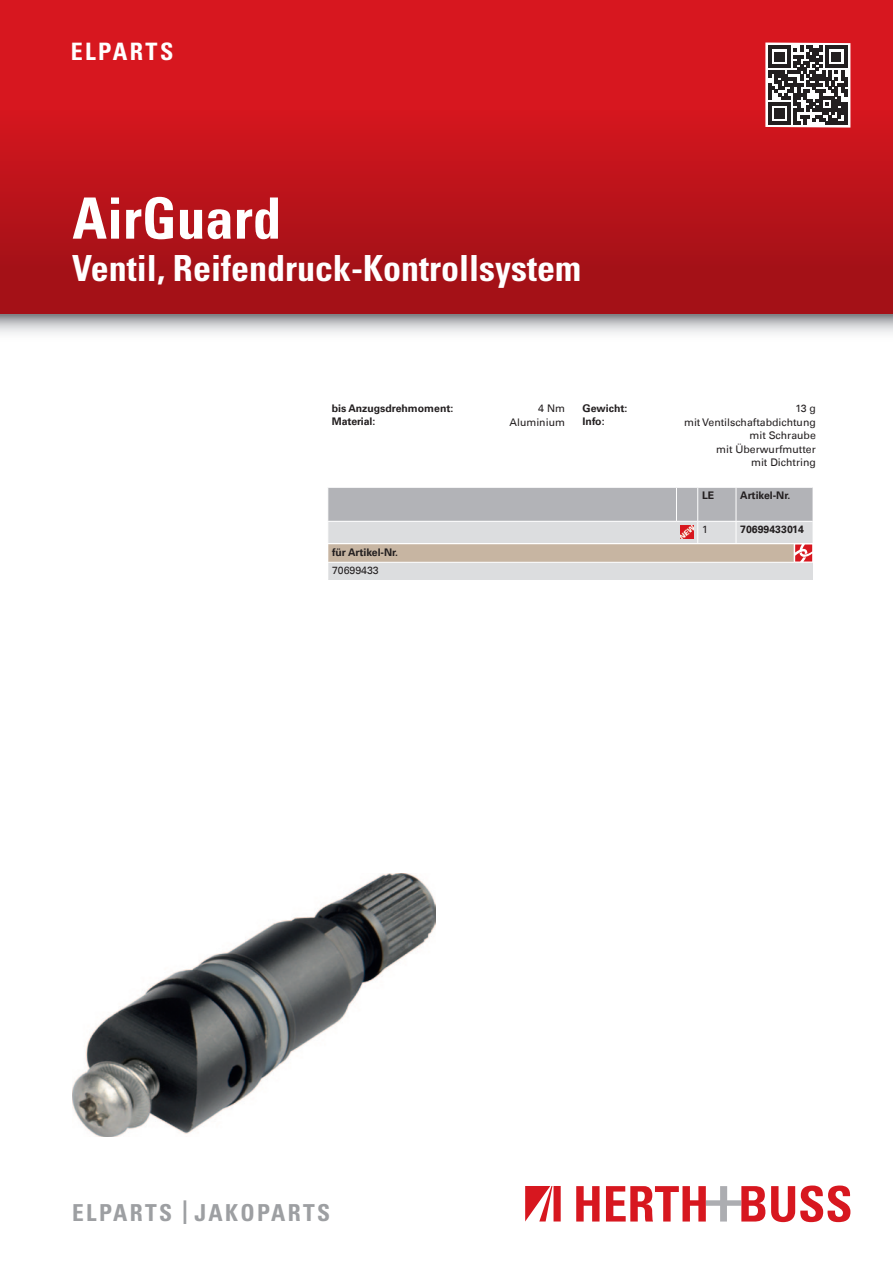
<style>
.page{position:relative;width:893px;height:1263px;background:#fff}
.page>*{position:absolute;margin:0;border:0;box-sizing:border-box;transform-origin:0 0}
.t1{font:700 condensed 57px "Univers";color:#fff}
.t2{font:700 condensed 36px "Univers";color:#fff}
.t3{font:700 condensed 24px "Univers";letter-spacing:.1em;color:#fff}
.t4{font:700 condensed 23.4px "Univers";letter-spacing:.1em;color:#9d9fa2}
.t5{font:10.5px/13.5px "Univers Com 55 Roman";color:#231f20;text-align:right}
.t6{font:700 10.5px "Univers Com 65";color:#231f20}
.s1{font-size:32.7px}
</style>
<div class="page">
<div style="left:0;top:0;width:893px;height:315px;background:linear-gradient(to bottom,#e41921,#a11017)"></div>
<svg style="left:0;top:315px;width:893px;height:19px"></svg>
<svg style="left:576px;top:1186px;width:23px;height:35px"></svg>
<svg style="left:606px;top:1186px;width:159px;height:35px"></svg>
<svg style="left:771px;top:1185px;width:79px;height:37px"></svg>
<svg style="left:525px;top:1186px;width:36px;height:35px"></svg>
<svg style="left:765px;top:43px;width:85px;height:85px"></svg>
<img style="left:72px;top:874px;width:364px;height:262px">
<svg style="left:328px;top:487px;width:485px;height:93px;background:#cbc6c5"></svg>
<h3 class="t3" style="left:71px;top:37px;width:104px">ELPARTS</h3>
<h1 class="t1" style="left:72px;top:183px;width:210px">AirGuard</h1>
<h2 class="t2" style="left:72px;top:246px;width:510px">Ventil, Reifendruck-Kontrollsystem</h2>
<p class="t6" style="left:332px;top:402px;width:123px">bis Anzugsdrehmoment:</p>
<p class="t5" style="left:538px;top:402px;width:28px">4 Nm</p>
<p class="t6" style="left:332px;top:415px;width:45px">Material:</p>
<p class="t5" style="left:510px;top:415px;width:57px">Aluminium</p>
<p class="t6" style="left:332px;top:546px;width:68px">für Artikel-Nr.</p>
<p class="t5" style="left:332px;top:564px;width:48px">70699433</p>
<p class="t6" style="left:583px;top:402px;width:46px">Gewicht:</p>
<p class="t5" style="left:795px;top:402px;width:22px">13 g</p>
<p class="t6" style="left:583px;top:415px;width:24px">Info:</p>
<p class="t5" style="left:684px;top:415px;width:133px">mit Ventilschaftabdichtung mit Schraube<br>mit Überwurfmutter<br>mit Dichtring</p>
<p class="t6" style="left:702px;top:489px;width:14px">LE</p>
<p class="t6" style="left:740px;top:489px;width:52px">Artikel-Nr.</p>
<p class="t5" style="left:702px;top:523px;width:7px">1</p>
<p class="t6" style="left:740px;top:523px;width:65px">70699433014</p>
<h3 class="t4" style="left:72px;top:1198px;width:29px">Elparts</h3>
<h3 class="t4" style="left:182px;top:1198px;width:91px"><span class="s1">|</span> Jakoparts</h3>
</div>
